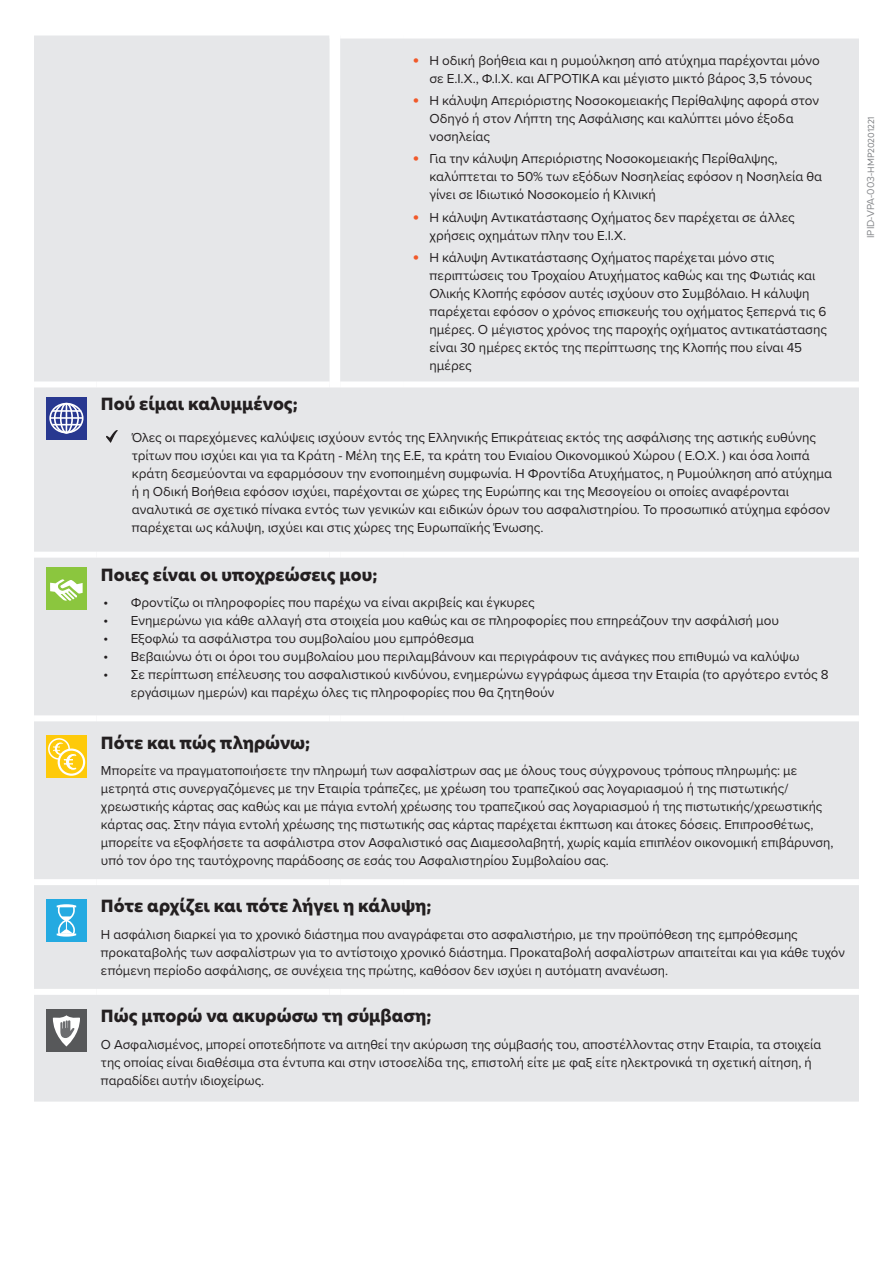
<style>
.page{position:relative;width:893px;height:1263px;background:#fff}
.page>*{position:absolute;margin:0;border:0;box-sizing:border-box;transform-origin:0 0}
.Cover_subhead{font:800 16.5px "Hero New";color:#231f20}
.Covered_bullets{font:13.5px/18px "Proxima Nova";color:#231f20}
.t1{font:10.5px "Proxima Nova";color:#8a8c8f}
.s1{font-family:"DIN Greek";color:#f1592a}
.s2{font-family:"Myriad Pro";font-size:14.7px}
.s3{font-family:"Averta";font-size:9px;color:#808285}
</style>
<div class="page">
<div style="left:34px;top:36px;width:825px;height:1065px;background:#e6e7e9"></div>
<div style="left:330px;top:33px;width:10px;height:6px;background:#fff"></div>
<div style="left:97px;top:879px;width:233px;height:6px;background:#fff"></div>
<div style="left:330px;top:879px;width:10px;height:6px;background:#fff"></div>
<div style="left:340px;top:879px;width:64px;height:6px;background:#fff"></div>
<div style="left:404px;top:879px;width:455px;height:6px;background:#fff"></div>
<div style="left:97px;top:989px;width:233px;height:6px;background:#fff"></div>
<div style="left:330px;top:989px;width:10px;height:6px;background:#fff"></div>
<div style="left:340px;top:989px;width:64px;height:6px;background:#fff"></div>
<div style="left:404px;top:989px;width:455px;height:6px;background:#fff"></div>
<div style="left:34px;top:715px;width:63px;height:6px;background:#fff"></div>
<div style="left:34px;top:879px;width:63px;height:6px;background:#fff"></div>
<div style="left:34px;top:989px;width:63px;height:6px;background:#fff"></div>
<div style="left:34px;top:552px;width:63px;height:6px;background:#fff"></div>
<div style="left:97px;top:552px;width:233px;height:6px;background:#fff"></div>
<div style="left:330px;top:552px;width:10px;height:6px;background:#fff"></div>
<div style="left:340px;top:552px;width:64px;height:6px;background:#fff"></div>
<div style="left:404px;top:552px;width:455px;height:6px;background:#fff"></div>
<div style="left:97px;top:715px;width:233px;height:6px;background:#fff"></div>
<div style="left:330px;top:715px;width:10px;height:6px;background:#fff"></div>
<div style="left:340px;top:715px;width:64px;height:6px;background:#fff"></div>
<div style="left:404px;top:715px;width:455px;height:6px;background:#fff"></div>
<div style="left:340px;top:33px;width:64px;height:6px;background:#fff"></div>
<div style="left:404px;top:33px;width:455px;height:6px;background:#fff"></div>
<div style="left:34px;top:381px;width:63px;height:6px;background:#fff"></div>
<div style="left:97px;top:381px;width:233px;height:6px;background:#fff"></div>
<div style="left:330px;top:381px;width:10px;height:6px;background:#fff"></div>
<div style="left:340px;top:381px;width:64px;height:6px;background:#fff"></div>
<div style="left:404px;top:381px;width:455px;height:6px;background:#fff"></div>
<div style="left:46px;top:397px;width:41px;height:43px;background:#283890"></div>
<div style="left:49px;top:403px;width:35px;height:30px;border:2px solid #fff;border-radius:50%"></div>
<div style="left:54px;top:403px;width:25px;height:30px;border:2px solid #fff;border-radius:50%"></div>
<div style="left:60px;top:403px;width:13px;height:30px;border:2px solid #fff;border-radius:50%"></div>
<svg style="left:52px;top:404px;width:29px;height:29px"></svg>
<hr style="left:50px;top:417px;width:33px;height:2px;background:#fff">
<svg style="left:107px;top:431px;width:11px;height:12px"></svg>
<div style="left:46px;top:567px;width:41px;height:43px;background:#8bc63e"></div>
<svg style="left:50px;top:579px;width:33px;height:22px"></svg>
<svg style="left:46px;top:735px;width:41px;height:43px"></svg>
<div style="left:48px;top:738px;width:22px;height:22px;border:2px solid #fff;border-radius:50%"></div>
<svg style="left:59px;top:750px;width:25px;height:25px"></svg>
<div style="left:58px;top:748px;width:27px;height:28px;border:2px solid #fff;border-radius:50%"></div>
<svg style="left:52px;top:741px;width:26px;height:30px"></svg>
<div style="left:46px;top:899px;width:41px;height:43px;background:#24aae1"></div>
<svg style="left:57px;top:904px;width:19px;height:33px"></svg>
<div style="left:46px;top:1009px;width:41px;height:42px;background:#57585a"></div>
<svg style="left:53px;top:1015px;width:27px;height:31px"></svg>
<p class="Covered_bullets" style="left:429px;top:51px;width:392px;text-indent:-17px"><span class="s1">•</span> Η οδική βοήθεια και η ρυμούλκηση από ατύχημα παρέχονται μόνο σε Ε.Ι.Χ., Φ.Ι.Χ. και ΑΓΡΟΤΙΚΑ και μέγιστο μικτό βάρος 3,5 τόνους</p>
<p class="Covered_bullets" style="left:429px;top:91px;width:391px;text-indent:-17px"><span class="s1">•</span> Η κάλυψη Απεριόριστης Νοσοκομειακής Περίθαλψης αφορά στον<br>Οδηγό ή στον Λήπτη της Ασφάλισης και καλύπτει μόνο έξοδα νοσηλείας</p>
<p class="Covered_bullets" style="left:429px;top:149px;width:394px;text-indent:-17px"><span class="s1">•</span> Για την κάλυψη Απεριόριστης Νοσοκομειακής Περίθαλψης, καλύπτεται το 50% των εξόδων Νοσηλείας εφόσον η Νοσηλεία θα γίνει σε Ιδιωτικό Νοσοκομείο ή Κλινική</p>
<p class="Covered_bullets" style="left:429px;top:208px;width:367px;text-indent:-17px"><span class="s1">•</span> Η κάλυψη Αντικατάστασης Οχήματος δεν παρέχεται σε άλλες χρήσεις οχημάτων πλην του Ε.Ι.Χ.</p>
<p class="Covered_bullets" style="left:429px;top:248px;width:399px;text-indent:-17px"><span class="s1">•</span> Η κάλυψη Αντικατάστασης Οχήματος παρέχεται μόνο στις περιπτώσεις του Τροχαίου Ατυχήματος καθώς και της Φωτιάς και Ολικής Κλοπής εφόσον αυτές ισχύουν στο Συμβόλαιο. Η κάλυψη παρέχεται εφόσον ο χρόνος επισκευής του οχήματος ξεπερνά τις 6 ημέρες. Ο μέγιστος χρόνος της παροχής οχήματος αντικατάστασης είναι 30 ημέρες εκτός της περίπτωσης της Κλοπής που είναι 45 ημέρες</p>
<p class="Cover_subhead" style="left:101px;top:393px;width:198px">Πού είμαι καλυμμένος;</p>
<p class="Covered_bullets" style="left:132px;top:427px;width:702px">Όλες οι παρεχόμενες καλύψεις ισχύουν εντός της Ελληνικής Επικράτειας εκτός της ασφάλισης της αστικής ευθύνης τρίτων που ισχύει και για τα Κράτη - Μέλη της Ε.Ε, τα κράτη του Ενιαίου Οικονομικού Χώρου ( Ε.Ο.Χ. ) και όσα λοιπά κράτη δεσμεύονται να εφαρμόσουν την ενοποιημένη συμφωνία. Η Φροντίδα Ατυχήματος, η Ρυμούλκηση από ατύχημα ή η Οδική Βοήθεια εφόσον ισχύει, παρέχονται σε χώρες της Ευρώπης και της Μεσογείου οι οποίες αναφέρονται αναλυτικά σε σχετικό πίνακα εντός των γενικών και ειδικών όρων του ασφαλιστηρίου. Το προσωπικό ατύχημα εφόσον παρέχεται ως κάλυψη, ισχύει και στις χώρες της Ευρωπαϊκής Ένωσης.</p>
<p class="Cover_subhead" style="left:101px;top:563px;width:278px">Ποιες είναι οι υποχρεώσεις μου;</p>
<p class="Covered_bullets" style="left:104px;top:593px;width:433px"><span class="s2">•</span> Φροντίζω οι πληροφορίες που παρέχω να είναι ακριβείς και έγκυρες</p>
<p class="Covered_bullets" style="left:104px;top:611px;width:677px"><span class="s2">•</span> Ενημερώνω για κάθε αλλαγή στα στοιχεία μου καθώς και σε πληροφορίες που επηρεάζουν την ασφάλισή μου</p>
<p class="Covered_bullets" style="left:104px;top:629px;width:372px"><span class="s2">•</span> Εξοφλώ τα ασφάλιστρα του συμβολαίου μου εμπρόθεσμα</p>
<p class="Covered_bullets" style="left:104px;top:647px;width:697px"><span class="s2">•</span> Βεβαιώνω ότι οι όροι του συμβολαίου μου περιλαμβάνουν και περιγράφουν τις ανάγκες που επιθυμώ να καλύψω</p>
<p class="Covered_bullets" style="left:131px;top:665px;width:699px;text-indent:-27px"><span class="s2">•</span> Σε περίπτωση επέλευσης του ασφαλιστικού κινδύνου, ενημερώνω εγγράφως άμεσα την Εταιρία (το αργότερο εντός 8 εργάσιμων ημερών) και παρέχω όλες τις πληροφορίες που θα ζητηθούν</p>
<p class="Cover_subhead" style="left:101px;top:731px;width:211px">Πότε και πώς πληρώνω;</p>
<p class="Covered_bullets" style="left:101px;top:761px;width:734px">Μπορείτε να πραγματοποιήσετε την πληρωμή των ασφαλίστρων σας με όλους τους σύγχρονους τρόπους πληρωμής: με μετρητά στις συνεργαζόμενες με την Εταιρία τράπεζες, με χρέωση του τραπεζικού σας λογαριασμού ή της πιστωτικής/ χρεωστικής κάρτας σας καθώς και με πάγια εντολή χρέωσης του τραπεζικού σας λογαριασμού ή της πιστωτικής/χρεωστικής κάρτας σας. Στην πάγια εντολή χρέωσης της πιστωτικής σας κάρτας παρέχεται έκπτωση και άτοκες δόσεις. Επιπροσθέτως, μπορείτε να εξοφλήσετε τα ασφάλιστρα στον Ασφαλιστικό σας Διαμεσολαβητή, χωρίς καμία επιπλέον οικονομική επιβάρυνση, υπό τον όρο της ταυτόχρονης παράδοσης σε εσάς του Ασφαλιστηρίου Συμβολαίου σας.</p>
<p class="Cover_subhead" style="left:101px;top:895px;width:332px">Πότε αρχίζει και πότε λήγει η κάλυψη;</p>
<p class="Covered_bullets" style="left:101px;top:925px;width:745px">Η ασφάλιση διαρκεί για το χρονικό διάστημα που αναγράφεται στο ασφαλιστήριο, με την προϋπόθεση της εμπρόθεσμης προκαταβολής των ασφαλίστρων για το αντίστοιχο χρονικό διάστημα. Προκαταβολή ασφαλίστρων απαιτείται και για κάθε τυχόν επόμενη περίοδο ασφάλισης, σε συνέχεια της πρώτης, καθόσον δεν ισχύει η αυτόματη ανανέωση.</p>
<p class="Cover_subhead" style="left:101px;top:1005px;width:332px">Πώς μπορώ να ακυρώσω τη σύμβαση;</p>
<p class="Covered_bullets" style="left:101px;top:1034px;width:722px">Ο Ασφαλισμένος, μπορεί οποτεδήποτε να αιτηθεί την ακύρωση της σύμβασής του, αποστέλλοντας στην Εταιρία, τα στοιχεία της οποίας είναι διαθέσιμα στα έντυπα και στην ιστοσελίδα της, επιστολή είτε με φαξ είτε ηλεκτρονικά τη σχετική αίτηση, ή παραδίδει αυτήν ιδιοχείρως.</p>
<p class="t1" style="left:863px;top:238px;width:123px;rotate:-90deg">IPID-VPA-003-<span class="s3">HMP20201221</span></p>
</div>
